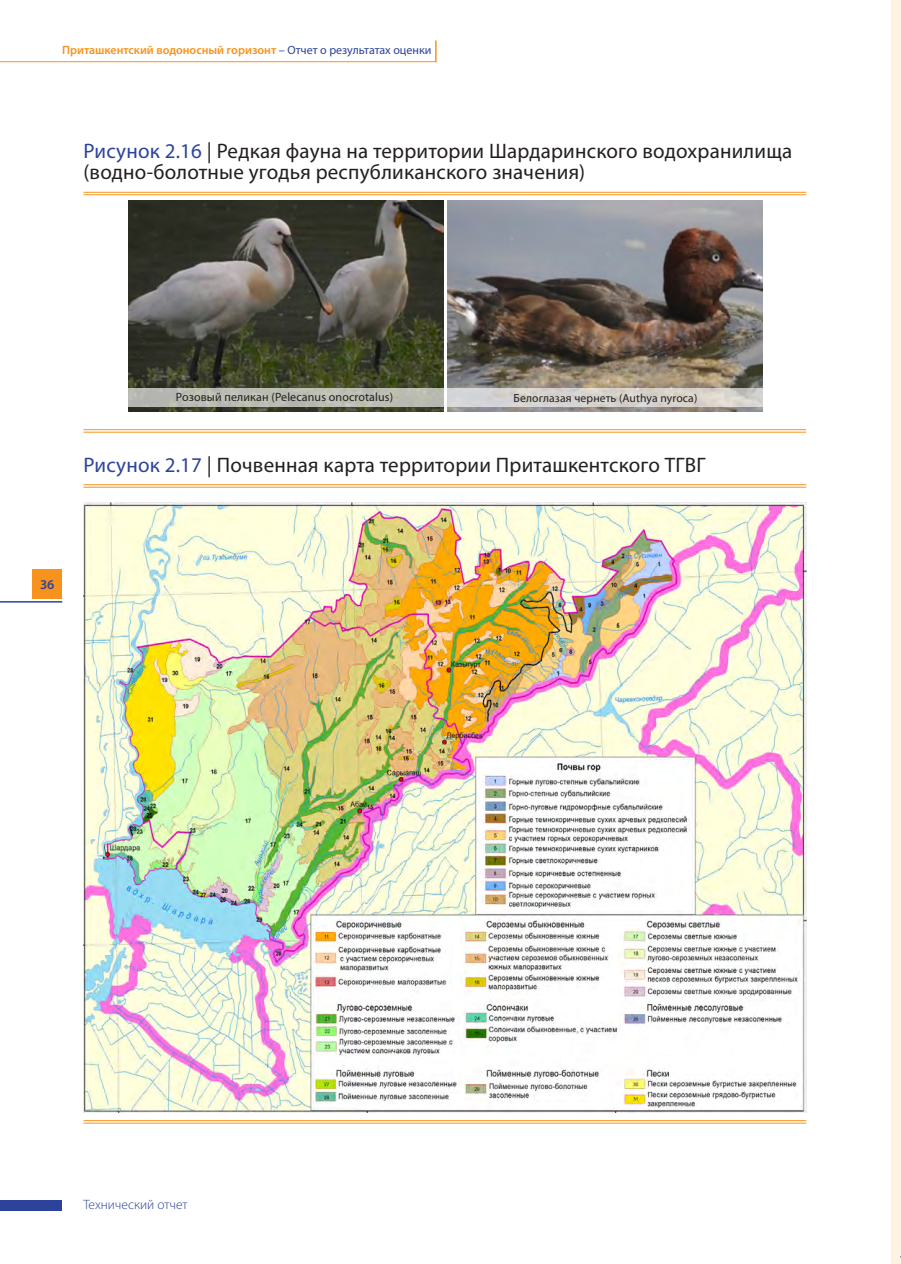
<style>
.page{position:relative;width:901px;height:1264px;background:#fff}
.page>*{position:absolute;margin:0;border:0;box-sizing:border-box;transform-origin:0 0}
.t1{font:21px/21px "Myriad Pro";letter-spacing:.01em;color:#231f20}
.t2{font:300 13.5px "Myriad Pro";color:#2b439b}
.t3{font:600 13.5px "Myriad Pro";color:#2b439b}
.t4{font:600 12px "Myriad Pro";color:#f7931d}
.t5{font:12px "Myriad Pro";letter-spacing:.01em;color:#231f20}
.t6{font:11.7px "Myriad Pro";letter-spacing:.01em;color:#231f20}
.s1{font-weight:400;color:#2b439b}
.s2{color:#2b439b}
</style>
<div class="page">
<hr style="left:0;top:601px;width:62px;height:1px;background:#2b439b">
<hr style="left:0;top:61px;width:437px;height:1px;background:#f7931d">
<div style="left:0;top:1200px;width:62px;height:10px;background:#2b439b"></div>
<hr style="left:435px;top:40px;width:2px;height:22px;background:#f7931d">
<div style="left:32px;top:569px;width:30px;height:30px;background:#f7931d"></div>
<hr style="left:83px;top:192px;width:723px;height:1px;background:#f7931d">
<hr style="left:83px;top:194px;width:723px;height:1px;background:#f7931d">
<hr style="left:83px;top:429px;width:723px;height:1px;background:#f7931d">
<hr style="left:83px;top:432px;width:723px;height:1px;background:#f7931d">
<hr style="left:83px;top:484px;width:723px;height:1px;background:#f7931d">
<hr style="left:83px;top:487px;width:723px;height:1px;background:#f7931d">
<hr style="left:83px;top:1120px;width:723px;height:1px;background:#f7931d">
<hr style="left:83px;top:1123px;width:723px;height:1px;background:#f7931d">
<img style="left:129px;top:200px;width:315px;height:212px">
<img style="left:448px;top:200px;width:315px;height:212px">
<div style="left:128px;top:388px;width:317px;height:19px;background:#babcb1"></div>
<svg style="left:447px;top:388px;width:316px;height:19px;background:#d5d2ce"></svg>
<img style="left:83px;top:503px;width:723px;height:610px">
<div style="left:891px;top:0;width:10px;height:1264px;background:#fef2e3"></div>
<p class="t4" style="left:62px;top:43px;width:371px">Приташкентский водоносный горизонт <span class="s1">– Отчет о результатах оценки</span></p>
<p class="t1" style="left:83px;top:141px;width:710px"><span class="s2">Рисунок 2.16</span> | Редкая фауна на территории Шардаринского водохранилища (водно-болотные угодья республиканского значения)</p>
<p class="t5" style="left:176px;top:390px;width:219px">Розовый пеликан (Pelecanus onocrotalus)</p>
<p class="t6" style="left:514px;top:391px;width:185px">Белоглазая чернеть (Authya nyroca)</p>
<p class="t1" style="left:83px;top:454px;width:624px"><span class="s2">Рисунок 2.17</span> | Почвенная карта территории Приташкентского ТГВГ</p>
<p class="t3" style="left:40px;top:577px;width:16px">36</p>
<p class="t2" style="left:83px;top:1196px;width:106px">Технический отчет</p>
</div>
